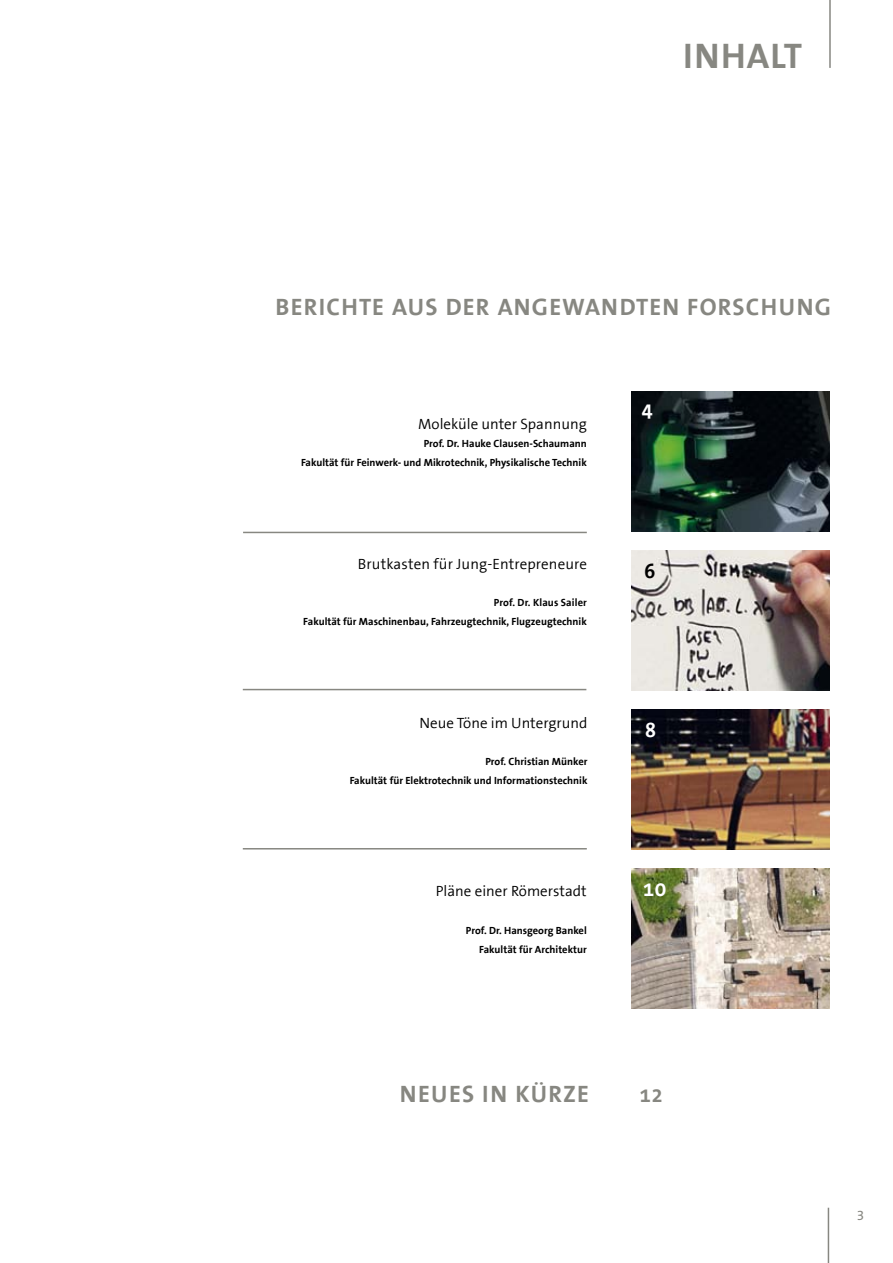
<style>
.page{position:relative;width:893px;height:1263px;background:#fff}
.page>*{position:absolute;margin:0;border:0;box-sizing:border-box;transform-origin:0 0}
.t1{font:700 36px "FHM The Sans";letter-spacing:.025em;color:#878781}
.t2{font:700 24px "FHM The Sans";letter-spacing:.05em;color:#878781}
.t3{font:700 21px "FHM The Sans";color:#fff}
.t4{font:700 21px "FHM The Sans";color:#878781}
.t5{font:700 21px "FHM The Sans";color:#000}
.t6{font:15px "FHM The Sans";color:#000}
.t7{font:13.5px "The Sans Expert";color:#878781}
.t8{font:700 10.5px/18.8px "FHM The Sans";color:#000;text-align:right}
</style>
<div class="page">
<hr style="left:828px;top:1208px;width:1px;height:55px;background:#878781">
<img style="left:631px;top:550px;width:198px;height:141px">
<hr style="left:829px;top:0;width:2px;height:68px;background:#878781">
<img style="left:631px;top:391px;width:198px;height:140px">
<img style="left:631px;top:709px;width:198px;height:141px">
<img style="left:631px;top:868px;width:198px;height:141px">
<hr style="left:243px;top:532px;width:344px;height:1px;background:#878781">
<hr style="left:243px;top:689px;width:343px;height:1px;background:#878781">
<hr style="left:243px;top:848px;width:344px;height:1px;background:#878781">
<h1 class="t1" style="left:683px;top:37px;width:120px">INHALT</h1>
<h2 class="t2" style="left:276px;top:295px;width:557px">BERICHTE AUS DER ANGEWANDTEN FORSCHUNG</h2>
<h3 class="t6" style="left:418px;top:416px;width:170px">Moleküle unter Spannung</h3>
<p class="t8" style="left:301px;top:435px;width:287px">Prof. Dr. Hauke Clausen-Schaumann<br>Fakultät für Feinwerk- und Mikrotechnik, Physikalische Technik</p>
<h3 class="t6" style="left:358px;top:556px;width:231px">Brutkasten für Jung-Entrepreneure</h3>
<p class="t8" style="left:303px;top:594px;width:285px">Prof. Dr. Klaus Sailer<br>Fakultät für Maschinenbau, Fahrzeugtechnik, Flugzeugtechnik</p>
<h3 class="t6" style="left:419px;top:715px;width:170px">Neue Töne im Untergrund</h3>
<p class="t8" style="left:350px;top:753px;width:239px">Prof. Christian Münker<br>Fakultät für Elektrotechnik und Informationstechnik</p>
<h3 class="t6" style="left:436px;top:884px;width:152px">Pläne einer Römerstadt</h3>
<p class="t8" style="left:466px;top:921px;width:122px">Prof. Dr. Hansgeorg Bankel<br>Fakultät für Architektur</p>
<h3 class="t3" style="left:642px;top:399px;width:13px">4</h3>
<h3 class="t5" style="left:644px;top:560px;width:13px">6</h3>
<h3 class="t3" style="left:645px;top:719px;width:13px">8</h3>
<h3 class="t3" style="left:643px;top:878px;width:25px">10</h3>
<h2 class="t2" style="left:400px;top:1082px;width:191px">NEUES IN KÜRZE</h2>
<h3 class="t4" style="left:639px;top:1084px;width:25px">12</h3>
<p class="t7" style="left:857px;top:1204px;width:9px">3</p>
</div>
